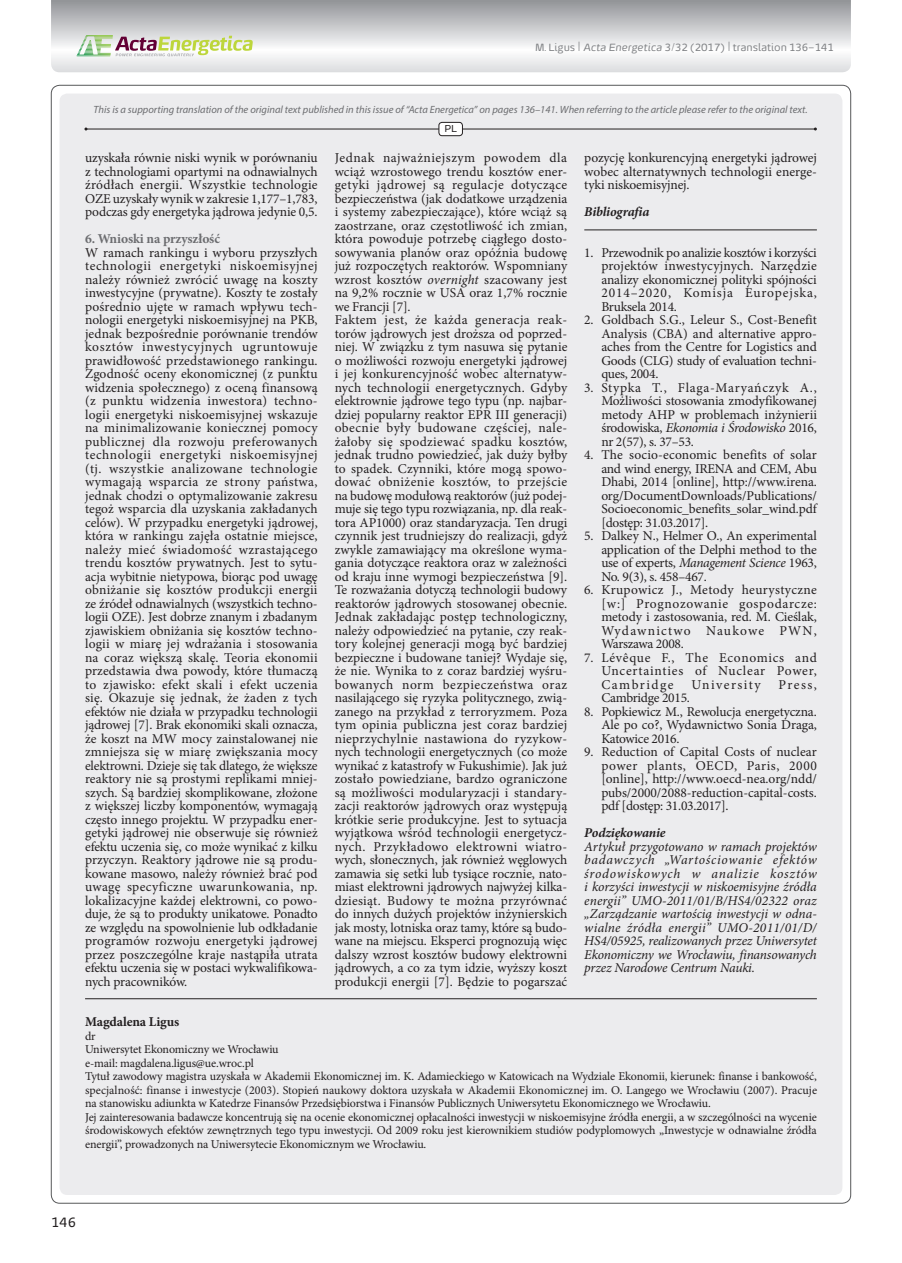
<style>
.page{position:relative;width:902px;height:1263px;background:#fff}
.page>*{position:absolute;margin:0;border:0;box-sizing:border-box;transform-origin:0 0}
.t1{font:13.5px/13.5px "Minion Pro";color:#231f20;text-align:justify}
.t2{font:italic 13.5px/13.5px "Minion Pro";letter-spacing:-.02em;color:#231f20;text-align:justify}
.t3{font:italic 700 13.5px "Minion Pro";letter-spacing:-.015em;color:#231f20}
.t4{font:700 13.5px "Minion Pro";letter-spacing:-.01em;color:#6c6d70}
.t5{font:13.5px "Minion Pro";letter-spacing:-.02em;color:#231f20}
.t6{font:700 13.5px "Minion Pro";letter-spacing:-.01em;color:#231f20}
.t7{font:13.5px "Minion Pro";letter-spacing:.105em;color:#231f20}
.t8{font:13.5px "Energa";color:#231f20}
.t9{font:12px/13.5px "Minion Pro";letter-spacing:-.01em;color:#231f20}
.t10{font:italic 10.5px "Myriad Pro";color:#6c6d70}
.t11{font:10.5px "Energa";letter-spacing:-.01em;color:#808285}
.t12{font:10.05px "Energa";color:#231f20}
.s1{font-size:13.5px}
.s2{font-style:italic}
</style>
<div class="page">
<svg style="left:51px;top:0;width:799px;height:72px"></svg>
<div style="left:60px;top:94px;width:782px;height:1101px;background:#ececee;border-radius:8px"></div>
<svg style="left:76px;top:35px;width:177px;height:21px"></svg>
<hr style="left:86px;top:129px;width:729px;height:1px;background:#231f20">
<div style="left:439px;top:122px;width:23px;height:14px;background:#fff;border-radius:3px"></div>
<div style="left:438px;top:122px;width:25px;height:14px;border:1px solid #231f20;border-radius:3px"></div>
<hr style="left:584px;top:230px;width:232px;height:1px;background:#231f20">
<hr style="left:85px;top:998px;width:731px;height:1px;background:#231f20">
<p class="t11" style="left:535px;top:41px;width:300px">M. Ligus <span class="s1">|</span> <span class="s2">Acta Energetica</span> 3/32 (2017) <span class="s1">|</span> translation 136–141</p>
<p class="t10" style="left:93px;top:103px;width:715px">This is a supporting translation of the original text published in this issue of “Acta Energetica” on pages 136–141. When referring to the article please refer to the original text.</p>
<p class="t1" style="left:85px;top:151px;width:234px">uzyskała równie niski wynik w porównaniu z technologiami opartymi na odnawialnych źródłach energii. Wszystkie technologie OZE uzyskały wynik w zakresie 1,177–1,783, podczas gdy energetyka jądrowa jedynie 0,5.</p>
<p class="t4" style="left:85px;top:229px;width:136px">6. Wnioski na przyszłość</p>
<p class="t1" style="left:85px;top:246px;width:234px">W ramach rankingu i wyboru przyszłych technologii energetyki niskoemisyjnej należy również zwrócić uwagę na koszty inwestycyjne (prywatne). Koszty te zostały pośrednio ujęte w ramach wpływu tech&shy;nologii energetyki niskoemisyjnej na PKB, jednak bezpośrednie porównanie trendów kosztów inwestycyjnych ugruntowuje prawidłowość przedstawionego rankingu.<br>Zgodność oceny ekonomicznej (z punktu widzenia społecznego) z oceną finansową (z punktu widzenia inwestora) techno&shy;logii energetyki niskoemisyjnej wskazuje na minimalizowanie koniecznej pomocy publicznej dla rozwoju preferowanych technologii energetyki niskoemisyjnej (tj. wszystkie analizowane technologie wymagają wsparcia ze strony państwa, jednak chodzi o optymalizowanie zakresu tegoż wsparcia dla uzyskania zakładanych celów). W przypadku energetyki jądrowej, która w rankingu zajęła ostatnie miejsce, należy mieć świadomość wzrastającego trendu kosztów prywatnych. Jest to sytu&shy;acja wybitnie nietypowa, biorąc pod uwagę obniżanie się kosztów produkcji energii ze źródeł odnawialnych (wszystkich techno&shy;logii OZE). Jest dobrze znanym i zbadanym zjawiskiem obniżania się kosztów techno&shy;logii w miarę jej wdrażania i stosowania na coraz większą skalę. Teoria ekonomii przedstawia dwa powody, które tłumaczą to zjawisko: efekt skali i efekt uczenia się. Okazuje się jednak, że żaden z tych efektów nie działa w przypadku technologii jądrowej [7]. Brak ekonomiki skali oznacza, że koszt na MW mocy zainstalowanej nie zmniejsza się w miarę zwiększania mocy elektrowni. Dzieje się tak dlatego, że większe reaktory nie są prostymi replikami mniej&shy;szych. Są bardziej skomplikowane, złożone z większej liczby komponentów, wymagają często innego projektu. W przypadku ener&shy;getyki jądrowej nie obserwuje się również efektu uczenia się, co może wynikać z kilku przyczyn. Reaktory jądrowe nie są produ&shy;kowane masowo, należy również brać pod uwagę specyficzne uwarunkowania, np. lokalizacyjne każdej elektrowni, co powo&shy;duje, że są to produkty unikatowe. Ponadto ze względu na spowolnienie lub odkładanie programów rozwoju energetyki jądrowej przez poszczególne kraje nastąpiła utrata efektu uczenia się w postaci wykwalifikowa&shy;nych pracowników.</p>
<p class="t12" style="left:444px;top:122px;width:14px">PL</p>
<p class="t1" style="left:334px;top:151px;width:234px;text-align:left">Jednak najważniejszym powodem dla wciąż wzrostowego trendu kosztów ener&shy;getyki jądrowej są regulacje dotyczące bezpieczeństwa (jak dodatkowe urządzenia i systemy zabezpieczające), które wciąż są zaostrzane, oraz częstotliwość ich zmian, która powoduje potrzebę ciągłego dosto&shy;sowywania planów oraz opóźnia budowę już rozpoczętych reaktorów. Wspomniany wzrost kosztów <span class="s2">overnight</span> szacowany jest na 9,2% rocznie w USA oraz 1,7% rocznie we Francji [7].<br>Faktem jest, że każda generacja reak&shy;torów jądrowych jest droższa od poprzed&shy;niej. W związku z tym nasuwa się pytanie o możliwości rozwoju energetyki jądrowej i jej konkurencyjność wobec alternatyw&shy;nych technologii energetycznych. Gdyby elektrownie jądrowe tego typu (np. najbar&shy;dziej popularny reaktor EPR III generacji) obecnie były budowane częściej, nale&shy;żałoby się spodziewać spadku kosztów, jednak trudno powiedzieć, jak duży byłby to spadek. Czynniki, które mogą spowo&shy;dować obniżenie kosztów, to przejście na budowę modułową reaktorów (już podej&shy;muje się tego typu rozwiązania, np. dla reak&shy;tora AP1000) oraz standaryzacja. Ten drugi czynnik jest trudniejszy do realizacji, gdyż zwykle zamawiający ma określone wyma&shy;gania dotyczące reaktora oraz w zależności od kraju inne wymogi bezpieczeństwa [9].<br>Te rozważania dotyczą technologii budowy reaktorów jądrowych stosowanej obecnie.<br>Jednak zakładając postęp technologiczny, należy odpowiedzieć na pytanie, czy reak&shy;tory kolejnej generacji mogą być bardziej bezpieczne i budowane taniej? Wydaje się, że nie. Wynika to z coraz bardziej wyśru&shy;bowanych norm bezpieczeństwa oraz nasilającego się ryzyka politycznego, zwią&shy;zanego na przykład z terroryzmem. Poza tym opinia publiczna jest coraz bardziej nieprzychylnie nastawiona do ryzykow&shy;nych technologii energetycznych (co może wynikać z katastrofy w Fukushimie). Jak już zostało powiedziane, bardzo ograniczone są możliwości modularyzacji i standary&shy;zacji reaktorów jądrowych oraz występują krótkie serie produkcyjne. Jest to sytuacja wyjątkowa wśród technologii energetycz&shy;nych. Przykładowo elektrowni wiatro&shy;wych, słonecznych, jak również węglowych zamawia się setki lub tysiące rocznie, nato&shy;miast elektrowni jądrowych najwyżej kilka&shy;dziesiąt. Budowy te można przyrównać do innych dużych projektów inżynierskich jak mosty, lotniska oraz tamy, które są budo&shy;wane na miejscu. Eksperci prognozują więc dalszy wzrost kosztów budowy elektrowni jądrowych, a co za tym idzie, wyższy koszt produkcji energii [7]. Będzie to pogarszać</p>
<p class="t1" style="left:584px;top:151px;width:234px">pozycję konkurencyjną energetyki jądrowej wobec alternatywnych technologii energe&shy;tyki niskoemisyjnej.</p>
<p class="t3" style="left:584px;top:202px;width:67px">Bibliografia</p>
<p class="t1" style="left:601px;top:246px;width:217px;text-indent:-17px">1. Przewodnik po analizie kosztów i korzyści projektów inwestycyjnych. Narzędzie analizy ekonomicznej polityki spójności 2014–2020, Komisja Europejska, Bruksela 2014.</p>
<p class="t1" style="left:601px;top:313px;width:217px;text-indent:-17px">2. Goldbach S.G., Leleur S., Cost-Benefit Analysis (CBA) and alternative appro&shy;aches from the Centre for Logistics and Goods (CLG) study of evaluation techni&shy;ques, 2004.</p>
<p class="t1" style="left:601px;top:381px;width:217px;text-indent:-17px">3. Stypka T., Flaga-Maryańczyk A., Możliwości stosowania zmodyfikowanej metody AHP w problemach inżynierii środowiska, <span class="s2">Ekonomia i Środowisko</span> 2016, nr 2(57), s. 37–53.</p>
<p class="t1" style="left:601px;top:448px;width:217px;text-indent:-17px">4. The socio-economic benefits of solar and wind energy, IRENA and CEM, Abu Dhabi, 2014 [online], http://www.irena. org/DocumentDownloads/Publications/ Socioeconomic_benefits_solar_wind.pdf [dostęp: 31.03.2017].</p>
<p class="t1" style="left:601px;top:529px;width:217px;text-indent:-17px">5. Dalkey N., Helmer O., An experimental application of the Delphi method to the use of experts, <span class="s2">Management Science</span> 1963, No. 9(3), s. 458–467.</p>
<p class="t1" style="left:601px;top:583px;width:217px;text-indent:-17px">6. Krupowicz J., Metody heurystyczne [w:] Prognozowanie gospodarcze: metody i zastosowania, red. M. Cieślak, Wydawnictwo Naukowe PWN, Warszawa 2008.</p>
<p class="t1" style="left:601px;top:651px;width:217px;text-indent:-17px">7. Lévêque F., The Economics and Uncertainties of Nuclear Power, Cambridge</p>
<p class="t7" style="left:691px;top:675px;width:71px">University</p>
<p class="t1" style="left:778px;top:678px;width:40px">Press,</p>
<p class="t5" style="left:601px;top:689px;width:90px">Cambridge 2015.</p>
<p class="t1" style="left:601px;top:705px;width:217px;text-indent:-17px">8. Popkiewicz M., Rewolucja energetyczna.<br>Ale po co?, Wydawnictwo Sonia Draga, Katowice 2016.</p>
<p class="t1" style="left:601px;top:745px;width:217px;text-indent:-17px">9. Reduction of Capital Costs of nuclear power plants, OECD, Paris, 2000 [online], http://www.oecd-nea.org/ndd/ pubs/2000/2088-reduction-capital-costs. pdf [dostęp: 31.03.2017].</p>
<p class="t3" style="left:584px;top:823px;width:83px">Podziękowanie</p>
<p class="t2" style="left:584px;top:839px;width:234px">Artykuł przygotowano w ramach projektów badawczych „Wartościowanie efektów środowiskowych w analizie kosztów i korzyści inwestycji w niskoemisyjne źródła energii” UMO-2011/01/B/HS4/02322 oraz „Zarządzanie wartością inwestycji w odna&shy;wialne źródła energii” UMO-2011/01/D/ HS4/05925, realizowanych przez Uniwersytet Ekonomiczny we Wrocławiu, finansowanych przez Narodowe Centrum Nauki.</p>
<p class="t6" style="left:85px;top:1012px;width:96px">Magdalena Ligus</p>
<p class="t9" style="left:85px;top:1029px;width:733px">dr<br>Uniwersytet Ekonomiczny we Wrocławiu<br>e-mail: magdalena.ligus@ue.wroc.pl<br>Tytuł zawodowy magistra uzyskała w Akademii Ekonomicznej im. K. Adamieckiego w Katowicach na Wydziale Ekonomii, kierunek: finanse i bankowość, specjalność: finanse i inwestycje (2003). Stopień naukowy doktora uzyskała w Akademii Ekonomicznej im. O. Langego we Wrocławiu (2007). Pracuje na stanowisku adiunkta w Katedrze Finansów Przedsiębiorstwa i Finansów Publicznych Uniwersytetu Ekonomicznego we Wrocławiu.<br>Jej zainteresowania badawcze koncentrują się na ocenie ekonomicznej opłacalności inwestycji w niskoemisyjne źródła energii, a w szczególności na wycenie środowiskowych efektów zewnętrznych tego typu inwestycji. Od 2009 roku jest kierownikiem studiów podyplomowych „Inwestycje w odnawialne źródła energii”, prowadzonych na Uniwersytecie Ekonomicznym we Wrocławiu.</p>
<p class="t8" style="left:51px;top:1213px;width:26px">146</p>
</div>
